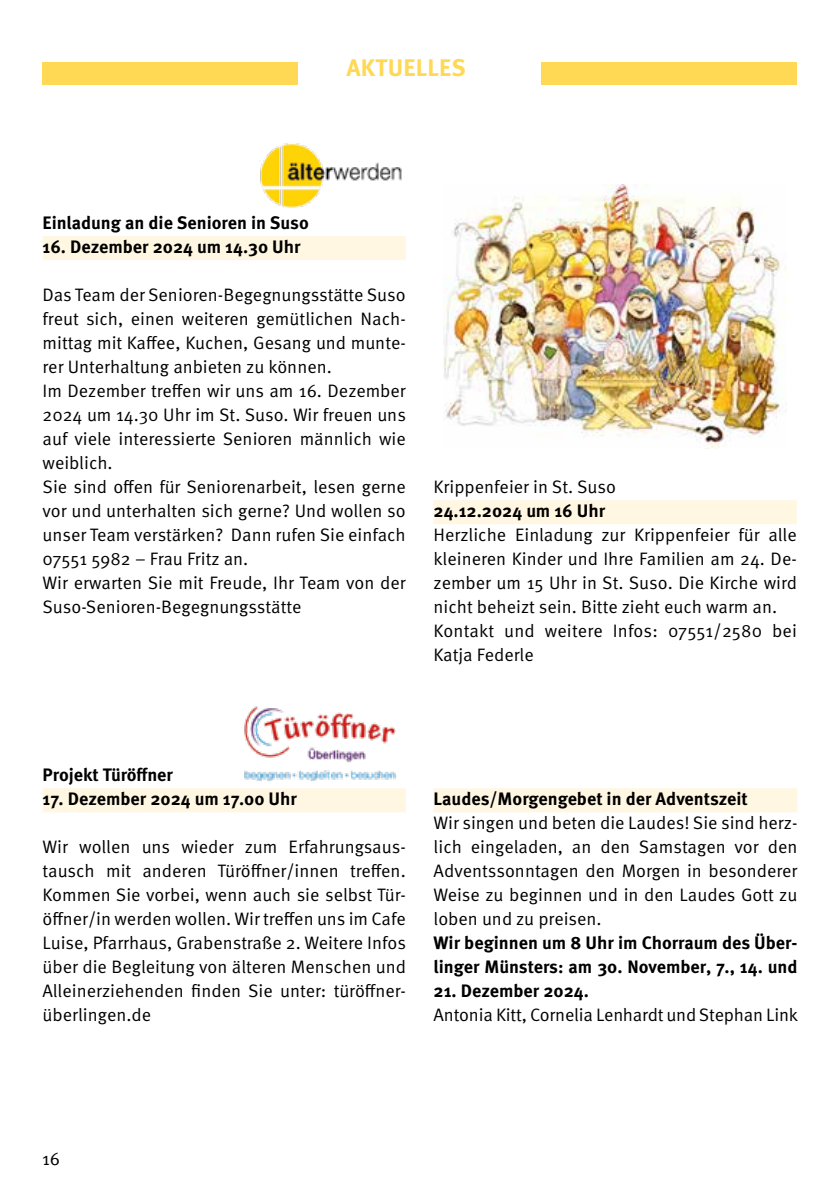
<style>
.page{position:relative;width:840px;height:1191px;background:#fff}
.page>*{position:absolute;margin:0;border:0;box-sizing:border-box;transform-origin:0 0}
.t1{font:700 24px "Meta Pro";letter-spacing:.01em;color:#ffd854}
.t2{font:18px/24px "Meta Pro Norm";color:#000}
.t3{font:700 18px/24px "Meta Pro";color:#000}
</style>
<div class="page">
<div style="left:42px;top:62px;width:255px;height:22px;background:#ffd854"></div>
<div style="left:541px;top:62px;width:255px;height:22px;background:#ffd854"></div>
<img style="left:443px;top:185px;width:343px;height:263px">
<div style="left:433px;top:500px;width:363px;height:24px;background:#fff7e2"></div>
<div style="left:433px;top:788px;width:364px;height:24px;background:#fff7e2"></div>
<div style="left:43px;top:236px;width:362px;height:24px;background:#fff7e2"></div>
<img style="left:259px;top:143px;width:143px;height:64px">
<div style="left:43px;top:788px;width:362px;height:24px;background:#fff7e2"></div>
<img style="left:244px;top:706px;width:152px;height:75px">
<h1 class="t1" style="left:346px;top:48px;width:121px">AKTUELLES</h1>
<p class="t3" style="left:43px;top:210px;width:268px">Einladung an die Senioren in Suso</p>
<p class="t3" style="left:43px;top:234px;width:259px">16. Dezember 2024 um 14.30 Uhr</p>
<p class="t2" style="left:43px;top:282px;width:365px">Das Team der Senioren-Begegnungsstätte Suso freut sich, einen weiteren gemütlichen Nach&shy;mittag mit Kaffee, Kuchen, Gesang und munte&shy;rer Unterhaltung anbieten zu können.<br>Im Dezember treffen wir uns am 16. Dezember 2024 um 14.30 Uhr im St. Suso. Wir freuen uns auf viele interessierte Senioren männlich wie weiblich.<br>Sie sind offen für Seniorenarbeit, lesen gerne vor und unterhalten sich gerne? Und wollen so unser Team verstärken? Dann rufen Sie einfach 07551 5982 – Frau Fritz an.<br>Wir erwarten Sie mit Freude, Ihr Team von der Suso-Senioren-Begegnungsstätte</p>
<p class="t2" style="left:433px;top:474px;width:184px">Krippenfeier in St. Suso</p>
<p class="t3" style="left:433px;top:498px;width:173px">24.12.2024 um 16 Uhr</p>
<p class="t2" style="left:433px;top:522px;width:365px">Herzliche Einladung zur Krippenfeier für alle kleineren Kinder und Ihre Familien am 24. De&shy;zember um 15 Uhr in St. Suso. Die Kirche wird nicht beheizt sein. Bitte zieht euch warm an.<br>Kontakt und weitere Infos: 07551/2580 bei Katja Federle</p>
<p class="t3" style="left:43px;top:762px;width:132px">Projekt Türöffner</p>
<p class="t3" style="left:43px;top:786px;width:256px">17. Dezember 2024 um 17.00 Uhr</p>
<p class="t2" style="left:43px;top:834px;width:365px;text-align:justify">Wir wollen uns wieder zum Erfahrungsaus&shy;tausch mit anderen Türöffner/innen treffen.<br>Kommen Sie vorbei, wenn auch sie selbst Tür&shy;öffner/in werden wollen. Wir treffen uns im Cafe Luise, Pfarrhaus, Grabenstraße 2. Weitere Infos über die Begleitung von älteren Menschen und Alleinerziehenden finden Sie unter: türöffner&shy;überlingen.de</p>
<p class="t3" style="left:433px;top:786px;width:315px">Laudes/Morgengebet in der Adventszeit</p>
<p class="t2" style="left:433px;top:810px;width:365px;text-align:justify">Wir singen und beten die Laudes! Sie sind herz&shy;lich eingeladen, an den Samstagen vor den Adventssonntagen den Morgen in besonderer Weise zu beginnen und in den Laudes Gott zu loben und zu preisen.</p>
<p class="t3" style="left:433px;top:930px;width:365px">Wir beginnen um 8 Uhr im Chorraum des Über&shy;linger Münsters: am 30. November, 7., 14. und</p>
<p class="t3" style="left:433px;top:978px;width:157px">21. Dezember 2024.</p>
<p class="t2" style="left:433px;top:1002px;width:365px">Antonia Kitt, Cornelia Lenhardt und Stephan Link</p>
<p class="t2" style="left:42px;top:1146px;width:20px">16</p>
</div>
